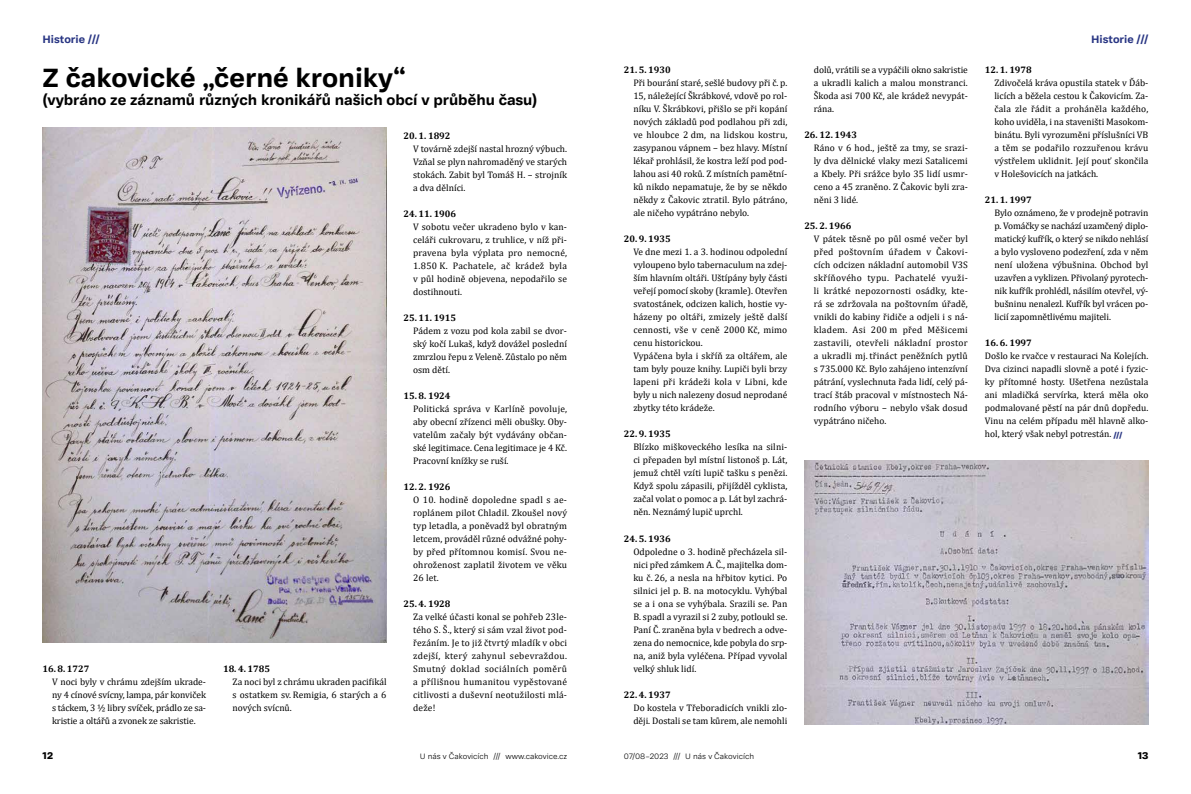
<style>
.page{position:relative;width:1191px;height:794px;background:#fff}
.page>*{position:absolute;margin:0;border:0;box-sizing:border-box;transform-origin:0 0}
.t1{font:700 27px "Adapter PE Text";color:#000}
.t2{font:700 15px "Adapter PE Text";color:#000}
.t3{font:700 11px "Adapter PE Text";color:#283583}
.t4{font:10px "Adapter PE Text Eb";color:#000}
.t5{font:9.5px/13px "Cambria";color:#000;text-align:justify}
.t6{font:700 9.5px "Cambria";color:#000}
.t7{font:300 8px "Adapter PE Text";color:#000}
.s1{font-family:"Adapter PE Text Eb";font-size:8px;color:#283583}
</style>
<div class="page">
<img style="left:43px;top:128px;width:343px;height:514px">
<img style="left:804px;top:460px;width:344px;height:264px">
<p class="t3" style="left:43px;top:30px;width:59px">Historie ///</p>
<p class="t3" style="left:1091px;top:30px;width:59px">Historie ///</p>
<h1 class="t1" style="left:43px;top:57px;width:365px">Z čakovické „černé kroniky“</h1>
<h2 class="t2" style="left:43px;top:88px;width:496px">(vybráno ze záznamů různých kronikářů našich obcí v průběhu času)</h2>
<p class="t5" style="left:814px;top:63px;width:155px">dolů, vrátili se a vypáčili okno sakristie a ukradli kalich a malou monstranci.<br>Škoda asi 700 Kč, ale krádež nevypát&shy;rána.</p>
<p class="t6" style="left:804px;top:128px;width:54px">26. 12. 1943</p>
<p class="t5" style="left:814px;top:141px;width:155px">Ráno v 6 hod., ještě za tmy, se srazi&shy;ly dva dělnické vlaky mezi Satalicemi a Kbely. Při srážce bylo 35 lidí usmr&shy;ceno a 45 zraněno. Z Čakovic byli zra&shy;něni 3 lidé.</p>
<p class="t6" style="left:804px;top:219px;width:48px">25. 2. 1966</p>
<p class="t5" style="left:814px;top:232px;width:155px">V pátek těsně po půl osmé večer byl před poštovním úřadem v Čakovi&shy;cích odcizen nákladní automobil V3S skříňového typu. Pachatelé využi&shy;li krátké nepozornosti osádky, kte&shy;rá se zdržovala na poštovním úřadě, vnikli do kabiny řidiče a odjeli i s ná&shy;kladem. Asi 200 m před Měšicemi zastavili, otevřeli nákladní prostor a ukradli mj. třináct peněžních pytlů s 735.000 Kč. Bylo zahájeno intenzívní pátrání, vyslechnuta řada lidí, celý pá&shy;trací štáb pracoval v místnostech Ná&shy;rodního výboru – nebylo však dosud vypátráno ničeho.</p>
<p class="t6" style="left:985px;top:63px;width:48px">12. 1. 1978</p>
<p class="t5" style="left:994px;top:76px;width:155px">Zdivočelá kráva opustila statek v Ďáb&shy;licích a běžela cestou k Čakovicím. Za&shy;čala zle řádit a proháněla každého, koho uviděla, i na staveništi Masokom&shy;binátu. Byli vyrozuměni příslušníci VB a těm se podařilo rozzuřenou krávu výstřelem uklidnit. Její pouť skončila v Holešovicích na jatkách.</p>
<p class="t6" style="left:985px;top:193px;width:48px">21. 1. 1997</p>
<p class="t5" style="left:994px;top:206px;width:155px">Bylo oznámeno, že v prodejně potravin p. Vomáčky se nachází uzamčený diplo&shy;matický kufřík, o který se nikdo nehlásí a bylo vysloveno podezření, zda v něm není uložena výbušnina. Obchod byl uzavřen a vyklizen. Přivolaný pyrotech&shy;nik kufřík prohlédl, násilím otevřel, vý&shy;bušninu nenalezl. Kufřík byl vrácen po&shy;licií zapomnětlivému majiteli.</p>
<p class="t6" style="left:985px;top:336px;width:48px">16. 6. 1997</p>
<p class="t5" style="left:985px;top:349px;width:165px">Došlo ke rvačce v restauraci Na Kolejích.<br>Dva cizinci napadli slovně a poté i fyzic&shy;ky přítomné hosty. Ušetřena nezůstala ani mladičká servírka, která měla oko podmalované pěstí na pár dnů dopředu.<br>Vinu na celém případu měl hlavně alko&shy;hol, který však nebyl potrestán. <span class="s1">///</span></p>
<p class="t6" style="left:624px;top:63px;width:48px">21. 5. 1930</p>
<p class="t5" style="left:633px;top:77px;width:156px">Při bourání staré, sešlé budovy při č. p.<br>15, náležející Škrábkové, vdově po rol&shy;níku V. Škrábkovi, přišlo se při kopání nových základů pod podlahou při zdi, ve hloubce 2 dm, na lidskou kostru, zasypanou vápnem – bez hlavy. Místní lékař prohlásil, že kostra leží pod pod&shy;lahou asi 40 roků. Z místních pamětní&shy;ků nikdo nepamatuje, že by se někdo někdy z Čakovic ztratil. Bylo pátráno, ale ničeho vypátráno nebylo.</p>
<p class="t6" style="left:624px;top:232px;width:48px">20. 9. 1935</p>
<p class="t5" style="left:633px;top:246px;width:156px;text-align:left">Ve dne mezi 1. a 3. hodinou odpolední vyloupeno bylo tabernaculum na zdej&shy;ším hlavním oltáři. Uštípány byly části veřejí pomocí skoby (kramle). Otevřen svatostánek, odcizen kalich, hostie vy&shy;házeny po oltáři, zmizely ještě další cennosti, vše v ceně 2000 Kč, mimo cenu historickou.<br>Vypáčena byla i skříň za oltářem, ale tam byly pouze knihy. Lupiči byli brzy lapeni při krádeži kola v Libni, kde byly u nich nalezeny dosud neprodané zbytky této krádeže.</p>
<p class="t6" style="left:624px;top:427px;width:48px">22. 9. 1935</p>
<p class="t5" style="left:633px;top:441px;width:155px">Blízko miškoveckého lesíka na silni&shy;ci přepaden byl místní listonoš p. Lát, jemuž chtěl vzíti lupič tašku s penězi.<br>Když spolu zápasili, přijížděl cyklista, začal volat o pomoc a p. Lát byl zachrá&shy;něn. Neznámý lupič uprchl.</p>
<p class="t6" style="left:624px;top:531px;width:48px">24. 5. 1936</p>
<p class="t5" style="left:633px;top:545px;width:156px">Odpoledne o 3. hodině přecházela sil&shy;nici před zámkem A. Č., majitelka dom&shy;ku č. 26, a nesla na hřbitov kytici. Po silnici jel p. B. na motocyklu. Vyhýbal se a i ona se vyhýbala. Srazili se. Pan B. spadl a vyrazil si 2 zuby, potloukl se.<br>Paní Č. zraněna byla v bedrech a odve&shy;zena do nemocnice, kde pobyla do srp&shy;na, aniž byla vyléčena. Případ vyvolal velký shluk lidí.</p>
<p class="t6" style="left:624px;top:687px;width:48px">22. 4. 1937</p>
<p class="t5" style="left:633px;top:700px;width:155px">Do kostela v Třeboradicích vnikli zlo&shy;ději. Dostali se tam kůrem, ale nemohli</p>
<p class="t6" style="left:403px;top:129px;width:48px">20. 1. 1892</p>
<p class="t5" style="left:413px;top:142px;width:155px">V továrně zdejší nastal hrozný výbuch.<br>Vzňal se plyn nahromaděný ve starých stokách. Zabit byl Tomáš H. – strojník a dva dělníci.</p>
<p class="t6" style="left:403px;top:207px;width:54px">24. 11. 1906</p>
<p class="t5" style="left:413px;top:220px;width:155px">V sobotu večer ukradeno bylo v kan&shy;celáři cukrovaru, z truhlice, v níž při&shy;pravena byla výplata pro nemocné, 1.850 K. Pachatele, ač krádež byla v půl hodině objevena, nepodařilo se dostihnouti.</p>
<p class="t6" style="left:403px;top:311px;width:54px">25. 11. 1915</p>
<p class="t5" style="left:413px;top:324px;width:155px">Pádem z vozu pod kola zabil se dvor&shy;ský kočí Lukaš, když dovážel poslední zmrzlou řepu z Veleně. Zůstalo po něm osm dětí.</p>
<p class="t6" style="left:403px;top:389px;width:48px">15. 8. 1924</p>
<p class="t5" style="left:413px;top:402px;width:155px">Politická správa v Karlíně povoluje, aby obecní zřízenci měli obušky. Oby&shy;vatelům začaly být vydávány občan&shy;ské legitimace. Cena legitimace je 4 Kč.<br>Pracovní knížky se ruší.</p>
<p class="t6" style="left:403px;top:480px;width:48px">12. 2. 1926</p>
<p class="t5" style="left:413px;top:493px;width:155px">O 10. hodině dopoledne spadl s ae&shy;roplánem pilot Chladil. Zkoušel nový typ letadla, a poněvadž byl obratným letcem, prováděl různé odvážné pohy&shy;by před přítomnou komisí. Svou ne&shy;ohroženost zaplatil životem ve věku 26 let.</p>
<p class="t6" style="left:403px;top:597px;width:48px">25. 4. 1928</p>
<p class="t5" style="left:413px;top:610px;width:155px">Za velké účasti konal se pohřeb 23le&shy;tého S. Š., který si sám vzal život pod&shy;řezáním. Je to již čtvrtý mladík v obci zdejší, který zahynul sebevraždou.<br>Smutný doklad sociálních poměrů a přílišnou humanitou vypěstované citlivosti a duševní neotužilosti mlá&shy;deže!</p>
<p class="t6" style="left:223px;top:662px;width:48px">18. 4. 1785</p>
<p class="t5" style="left:232px;top:675px;width:155px">Za noci byl z chrámu ukraden pacifikál s ostatkem sv. Remigia, 6 starých a 6 nových svícnů.</p>
<p class="t6" style="left:43px;top:662px;width:48px">16. 8. 1727</p>
<p class="t5" style="left:52px;top:675px;width:155px">V noci byly v chrámu zdejším ukrade&shy;ny 4 cínové svícny, lampa, pár konviček s táckem, 3 ½ libry svíček, prádlo ze sa&shy;kristie a oltářů a zvonek ze sakristie.</p>
<p class="t4" style="left:43px;top:747px;width:12px">12</p>
<p class="t7" style="left:420px;top:750px;width:149px">U nás v Čakovicích /// www.cakovice.cz</p>
<p class="t7" style="left:624px;top:750px;width:132px">07/08–2023 /// U nás v Čakovicích</p>
<p class="t4" style="left:1137px;top:747px;width:12px">13</p>
</div>
